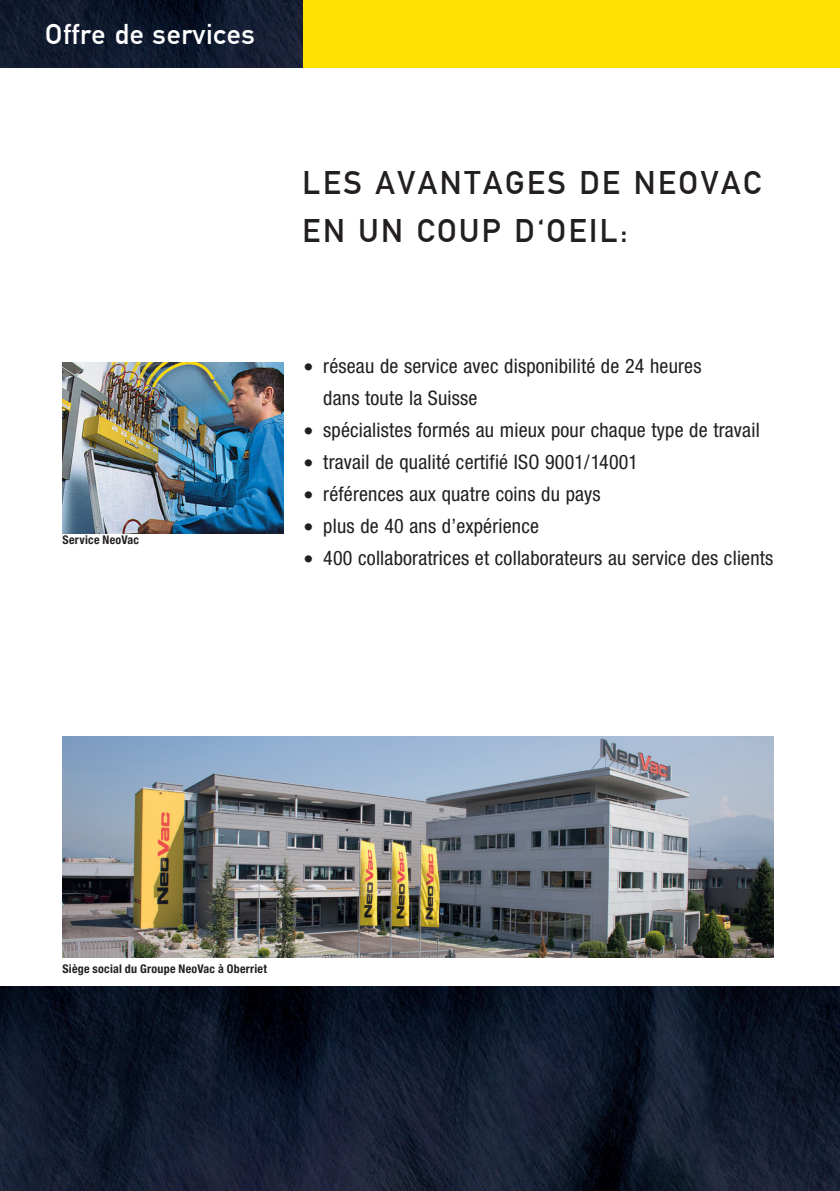
<style>
.page{position:relative;width:840px;height:1191px;background:#fff}
.page>*{position:absolute;margin:0;border:0;box-sizing:border-box;transform-origin:0 0}
.t1{font:32px/48px "DIN Mittelschrift";letter-spacing:.08em;color:#231f20}
.t2{font:28px "DIN Mittelschrift";letter-spacing:.025em;color:#fff}
.t3{font:condensed 20px/32px "Helvetica Neue";letter-spacing:.01em;color:#231f20}
.t4{font:700 condensed 12px "Helvetica Neue";letter-spacing:.025em;color:#231f20}
</style>
<div class="page">
<div style="left:299px;top:0;width:540px;height:67px;background:#ffe101"></div>
<img style="left:0;top:0;width:303px;height:67px">
<img style="left:0;top:986px;width:839px;height:205px">
<img style="left:62px;top:736px;width:711px;height:221px">
<img style="left:62px;top:363px;width:221px;height:170px">
<h2 class="t2" style="left:45px;top:17px;width:211px">Offre de services</h2>
<p class="t4" style="left:62px;top:533px;width:78px">Service NeoVac</p>
<h1 class="t1" style="left:302px;top:159px;width:459px">LES AVANTAGES DE NEOVAC<br>EN UN COUP D‘OEIL:</h1>
<p class="t3" style="left:323px;top:349px;width:379px;text-indent:-20px">• réseau de service avec disponibilité de 24 heures dans toute la Suisse</p>
<p class="t3" style="left:303px;top:413px;width:457px">• spécialistes formés au mieux pour chaque type de travail</p>
<p class="t3" style="left:303px;top:445px;width:336px">• travail de qualité certifié ISO 9001/14001</p>
<p class="t3" style="left:303px;top:477px;width:298px">• références aux quatre coins du pays</p>
<p class="t3" style="left:303px;top:509px;width:237px">• plus de 40 ans d’expérience</p>
<p class="t3" style="left:303px;top:541px;width:471px">• 400 collaboratrices et collaborateurs au service des clients</p>
<p class="t4" style="left:62px;top:961px;width:206px">Siège social du Groupe NeoVac à Oberriet</p>
</div>
